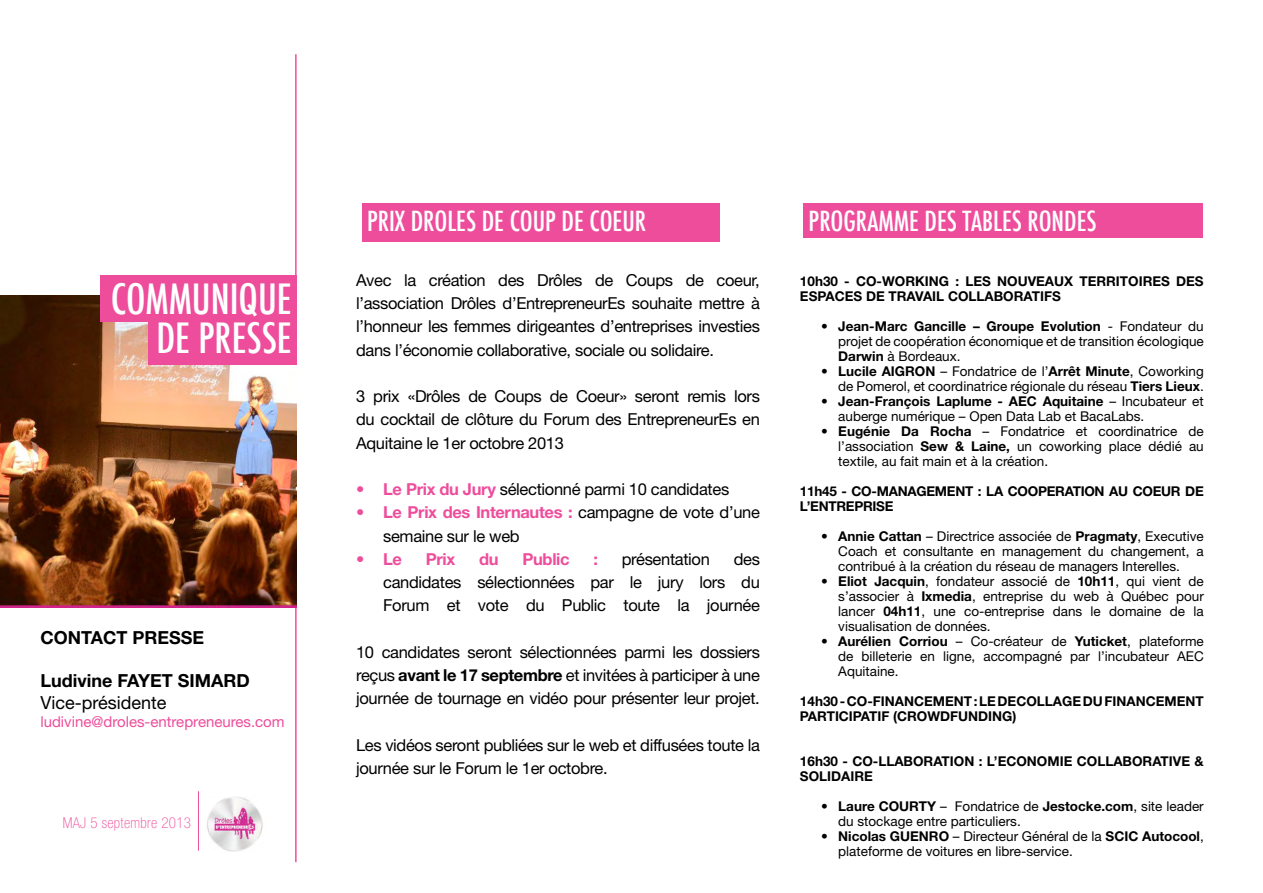
<style>
.page{position:relative;width:1263px;height:893px;background:#fff}
.page>*{position:absolute;margin:0;border:0;box-sizing:border-box;transform-origin:0 0}
.t1{font:500 condensed 40.65px/39.5px "Futura";color:#fff;text-align:right}
.t2{font:500 condensed 27px "Futura";color:#fff}
.t3{font:700 18px "Helvetica Neue LT Std";color:#000}
.t4{font:18px "Helvetica Neue LT Std";color:#000}
.t5{font:16.5px/23.2px "Helvetica Neue LT Std";letter-spacing:-.02em;color:#000;text-align:justify}
.t6{font:700 16.5px "Helvetica Neue LT Std";letter-spacing:-.02em;color:#ee4d9b}
.t7{font:15px "Helvetica Neue LT Std";color:#ee4d9b}
.t8{font:100 condensed 15px "Helvetica Neue LT Std";letter-spacing:.02em;color:#ee4d9b}
.t9{font:13.5px/15px "Helvetica Neue LT Std";color:#000;text-align:justify}
.t10{font:700 13.5px/15px "Helvetica Neue LT Std";color:#000}
.t11{font:700 13.5px/15px "Helvetica Neue LT Std";letter-spacing:-.02em;color:#000}
.s1{font-weight:700;color:#ee4d9b}
.s2{font-weight:700}
</style>
<div class="page">
<hr style="left:295px;top:54px;width:2px;height:808px;background:#ee4d9b">
<img style="left:0;top:295px;width:297px;height:312px">
<div style="left:100px;top:275px;width:197px;height:47px;background:#ee4d9b"></div>
<div style="left:148px;top:318px;width:149px;height:47px;background:#ee4d9b"></div>
<img style="left:207px;top:796px;width:56px;height:56px">
<hr style="left:198px;top:791px;width:1px;height:60px;background:#ee4d9b">
<div style="left:363px;top:203px;width:357px;height:39px;background:#ee4d9b"></div>
<div style="left:803px;top:203px;width:400px;height:35px;background:#ee4d9b"></div>
<h1 class="t1" style="left:111px;top:279px;width:182px">COMMUNIQUE<br>DE PRESSE</h1>
<h3 class="t3" style="left:40px;top:626px;width:165px">CONTACT PRESSE</h3>
<h3 class="t3" style="left:40px;top:670px;width:211px">Ludivine FAYET SIMARD</h3>
<h3 class="t4" style="left:40px;top:692px;width:128px">Vice-présidente</h3>
<p class="t7" style="left:40px;top:712px;width:246px">ludivine@droles-entrepreneures.com</p>
<p class="t8" style="left:63px;top:814px;width:130px">MAJ 5 septembre 2013</p>
<h2 class="t2" style="left:367px;top:204px;width:56px">PRI X DROLES</h2>
<h2 class="t2" style="left:482px;top:204px;width:41px">DE COUP</h2>
<h2 class="t2" style="left:562px;top:204px;width:40px">DE COEUR</h2>
<h2 class="t2" style="left:809px;top:203px;width:290px">PROGRAMME DES TABLES RONDES</h2>
<p class="t5" style="left:356px;top:268px;width:405px">Avec la création des Drôles de Coups de coeur, l’association Drôles d’EntrepreneurEs souhaite mettre à l’honneur les femmes dirigeantes d’entreprises investies dans l’économie collaborative, sociale ou solidaire.</p>
<p class="t5" style="left:356px;top:384px;width:405px">3 prix «Drôles de Coups de Coeur» seront remis lors du cocktail de clôture du Forum des EntrepreneurEs en Aquitaine le 1er octobre 2013</p>
<p class="t5" style="left:356px;top:477px;width:375px"><span class="s1">• Le Prix du Jury</span> sélectionné parmi 10 candidates</p>
<p class="t5" style="left:383px;top:501px;width:378px;text-indent:-27px"><span class="s1">• Le Prix des Internautes :</span> campagne de vote d’une semaine sur le web</p>
<p class="t6" style="left:356px;top:549px;width:47px">• Le</p>
<p class="t6" style="left:426px;top:549px;width:31px">Prix</p>
<p class="t6" style="left:479px;top:549px;width:21px">du</p>
<p class="t6" style="left:522px;top:549px;width:49px">Public</p>
<p class="t6" style="left:593px;top:549px;width:6px">:</p>
<p class="t5" style="left:622px;top:547px;width:90px">présentation</p>
<p class="t5" style="left:383px;top:547px;width:378px;text-indent:351px">des candidates sélectionnées par le jury lors du Forum et vote du Public toute la journée</p>
<p class="t5" style="left:356px;top:640px;width:405px">10 candidates seront sélectionnées parmi les dossiers reçus <span class="s2">avant le 17 septembre</span> et invitées à participer à une journée de tournage en vidéo pour présenter leur projet.</p>
<p class="t5" style="left:356px;top:733px;width:405px">Les vidéos seront publiées sur le web et diffusées toute la journée sur le Forum le 1er octobre.</p>
<p class="t10" style="left:800px;top:274px;width:405px">10h30 - CO-WORKING : LES NOUVEAUX TERRITOIRES DES<br>ESPACES DE TRAVAIL COLLABORATIFS</p>
<p class="t9" style="left:838px;top:319px;width:367px;text-indent:-17px"><span class="s2">• Jean-Marc Gancille – Groupe Evolution</span> - Fondateur du projet de coopération économique et de transition écologique <span class="s2">Darwin</span> à Bordeaux.</p>
<p class="t9" style="left:821px;top:364px;width:384px;text-align:right"><span class="s2">• Lucile AIGRON</span> – Fondatrice de l’<span class="s2">Arrêt Minute</span>, Coworking de Pomerol, et coordinatrice régionale du réseau <span class="s2">Tiers Lieux</span>.</p>
<p class="t9" style="left:838px;top:394px;width:367px;text-indent:-17px"><span class="s2">• Jean-François Laplume - AEC Aquitaine</span> – Incubateur et auberge numérique – Open Data Lab et BacaLabs.</p>
<p class="t9" style="left:838px;top:424px;width:367px;text-indent:-17px"><span class="s2">• Eugénie Da Rocha</span> – Fondatrice et coordinatrice de l’association <span class="s2">Sew &amp; Laine,</span> un coworking place dédié au textile, au fait main et à la création.</p>
<p class="t11" style="left:800px;top:483px;width:405px">11h45 - CO-MANAGEMENT : LA COOPERATION AU COEUR DE<br>L’ENTREPRISE</p>
<p class="t9" style="left:838px;top:529px;width:367px;text-indent:-17px"><span class="s2">• Annie Cattan</span> – Directrice associée de <span class="s2">Pragmaty</span>, Executive Coach et consultante en management du changement, a contribué à la création du réseau de managers Interelles.</p>
<p class="t9" style="left:838px;top:574px;width:367px;text-indent:-17px"><span class="s2">• Eliot Jacquin</span>, fondateur associé de <span class="s2">10h11</span>, qui vient de s’associer à <span class="s2">Ixmedia</span>, entreprise du web à Québec pour lancer <span class="s2">04h11</span>, une co-entreprise dans le domaine de la visualisation de données.</p>
<p class="t9" style="left:838px;top:634px;width:367px;text-indent:-17px"><span class="s2">• Aurélien Corriou</span> – Co-créateur de <span class="s2">Yuticket</span>, plateforme de billeterie en ligne, accompagné par l’incubateur AEC Aquitaine.</p>
<p class="t10" style="left:800px;top:693px;width:405px">14h30 - CO-FINANCEMENT : LE DECOLLAGE DU FINANCEMENT<br>PARTICIPATIF (CROWDFUNDING)</p>
<p class="t10" style="left:800px;top:753px;width:405px">16h30 - CO-LLABORATION : L’ECONOMIE COLLABORATIVE &amp;<br>SOLIDAIRE</p>
<p class="t9" style="left:838px;top:799px;width:367px;text-indent:-17px"><span class="s2">• Laure COURTY</span> – Fondatrice de <span class="s2">Jestocke.com</span>, site leader du stockage entre particuliers.</p>
<p class="t9" style="left:838px;top:829px;width:367px;text-indent:-17px"><span class="s2">• Nicolas GUENRO</span> – Directeur Général de la <span class="s2">SCIC Autocool</span>, plateforme de voitures en libre-service.</p>
</div>
